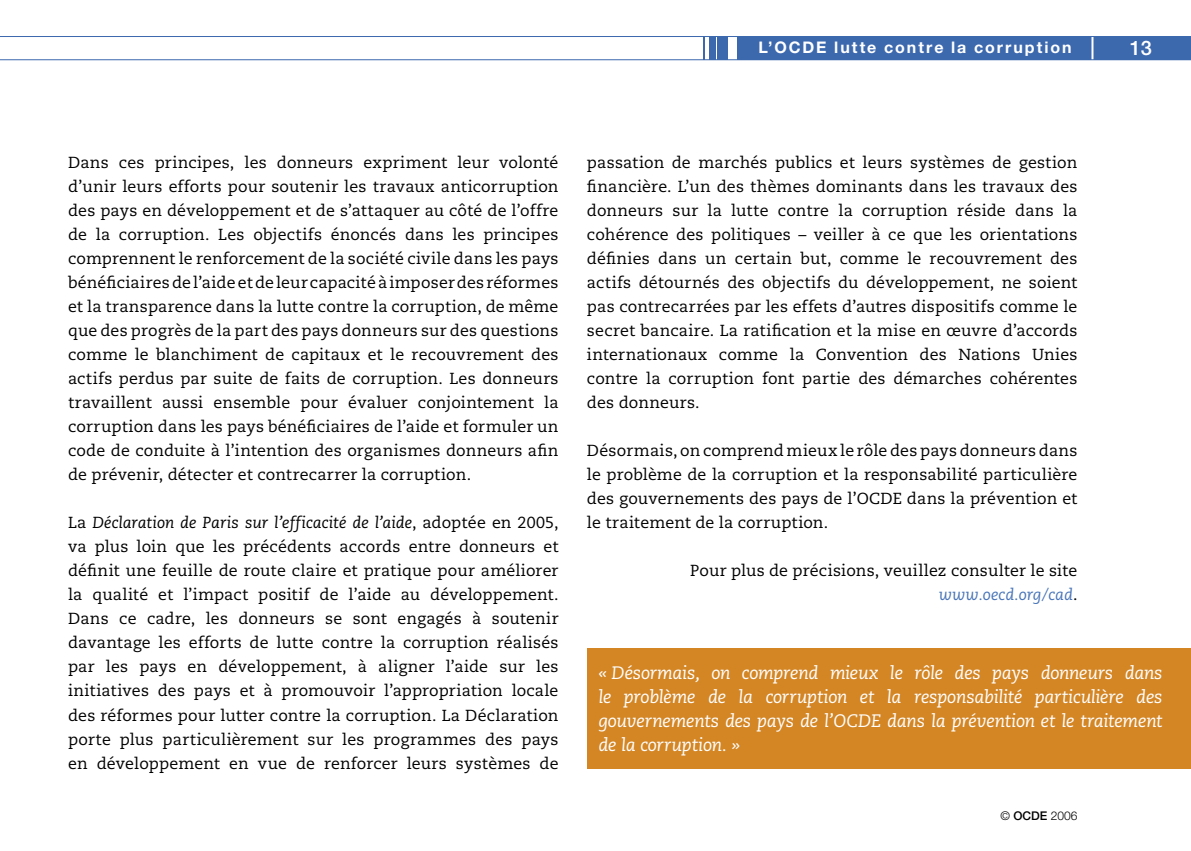
<style>
.page{position:relative;width:1191px;height:851px;background:#fff}
.page>*{position:absolute;margin:0;border:0;box-sizing:border-box;transform-origin:0 0}
.t1{font:500 20px "Helvetica Neue";color:#fff}
._01_body_box_orange{font:italic 18px/24px "Caecilia";letter-spacing:-.015em;color:#fff;text-align:justify}
._00_body{font:16px/24px "Caecilia";letter-spacing:.01em;color:#000;text-align:justify}
.t2{font:700 16px "Helvetica Neue";letter-spacing:.12em;color:#fff}
.t3{font:300 12px "Helvetica Neue";color:#000}
.s1{font-style:italic}
.s2{font-style:italic;color:#4975b8}
.s3{font-weight:500}
</style>
<div class="page">
<div style="left:737px;top:36px;width:454px;height:24px;background:#3c68ae"></div>
<hr style="left:1091px;top:32px;width:2px;height:31px;background:#fff">
<div style="left:717px;top:36px;width:11px;height:24px;background:#3c68ae"></div>
<hr style="left:703px;top:36px;width:2px;height:24px;background:#3c68ae">
<div style="left:709px;top:36px;width:6px;height:24px;background:#3c68ae"></div>
<hr style="left:0;top:36px;width:1191px;height:1px;background:#3c68ae">
<hr style="left:0;top:59px;width:1191px;height:1px;background:#3c68ae">
<div style="left:587px;top:648px;width:604px;height:120px;background:#d48625"></div>
<p class="t2" style="left:758px;top:38px;width:314px">L’OCDE lutte contre la corruption</p>
<p class="t1" style="left:1129px;top:36px;width:24px">13</p>
<p class="_00_body" style="left:68px;top:151px;width:492px">Dans ces principes, les donneurs expriment leur volonté d’unir leurs efforts pour soutenir les travaux anticorruption des pays en développement et de s’attaquer au côté de l’offre de la corruption. Les objectifs énoncés dans les principes comprennent le renforcement de la société civile dans les pays bénéficiaires de l’aide et de leur capacité à imposer des réformes et la transparence dans la lutte contre la corruption, de même que des progrès de la part des pays donneurs sur des questions comme le blanchiment de capitaux et le recouvrement des actifs perdus par suite de faits de corruption. Les donneurs travaillent aussi ensemble pour évaluer conjointement la corruption dans les pays bénéficiaires de l’aide et formuler un code de conduite à l’intention des organismes donneurs afin de prévenir, détecter et contrecarrer la corruption.</p>
<p class="_00_body" style="left:68px;top:511px;width:492px">La <span class="s1">Déclaration de Paris sur l’efficacité de l’aide</span>, adoptée en 2005, va plus loin que les précédents accords entre donneurs et définit une feuille de route claire et pratique pour améliorer la qualité et l’impact positif de l’aide au développement.<br>Dans ce cadre, les donneurs se sont engagés à soutenir davantage les efforts de lutte contre la corruption réalisés par les pays en développement, à aligner l’aide sur les initiatives des pays et à promouvoir l’appropriation locale des réformes pour lutter contre la corruption. La Déclaration porte plus particulièrement sur les programmes des pays en développement en vue de renforcer leurs systèmes de</p>
<p class="_00_body" style="left:587px;top:151px;width:492px">passation de marchés publics et leurs systèmes de gestion financière. L’un des thèmes dominants dans les travaux des donneurs sur la lutte contre la corruption réside dans la cohérence des politiques – veiller à ce que les orientations définies dans un certain but, comme le recouvrement des actifs détournés des objectifs du développement, ne soient pas contrecarrées par les effets d’autres dispositifs comme le secret bancaire. La ratification et la mise en œuvre d’accords internationaux comme la Convention des Nations Unies contre la corruption font partie des démarches cohérentes des donneurs.</p>
<p class="_00_body" style="left:587px;top:439px;width:492px">Désormais, on comprend mieux le rôle des pays donneurs dans le problème de la corruption et la responsabilité particulière des gouvernements des pays de l’OCDE dans la prévention et le traitement de la corruption.</p>
<p class="_00_body" style="left:690px;top:559px;width:389px;text-align:right">Pour plus de précisions, veuillez consulter le site <span class="s2">www.oecd.org/cad</span>.</p>
<p class="_01_body_box_orange" style="left:598px;top:661px;width:566px">« Désormais, on comprend mieux le rôle des pays donneurs dans le problème de la corruption et la responsabilité particulière des gouvernements des pays de l’OCDE dans la prévention et le traitement de la corruption. »</p>
<p class="t3" style="left:1000px;top:807px;width:78px">© <span class="s3">OCDE</span> 2006</p>
</div>
